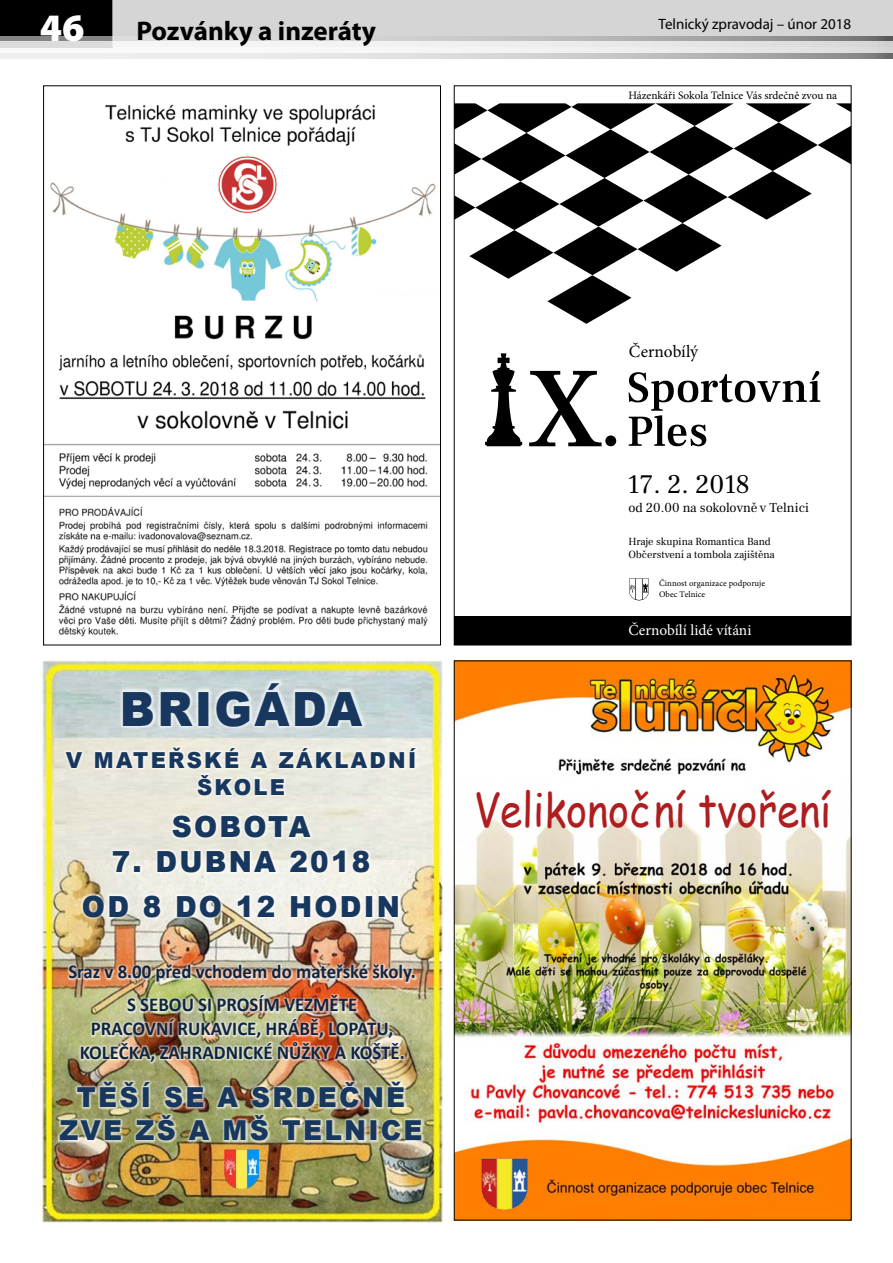
<style>
.page{position:relative;width:893px;height:1263px;background:#fff}
.page>*{position:absolute;margin:0;border:0;box-sizing:border-box;transform-origin:0 0}
.t1{font:900 47.25px "Arial";letter-spacing:.05em;color:#17375e;scale:.96 1}
.t2{font:46.65px "Comic Sans MS";color:#af1d1f;scale:.86 1}
.t3{font:900 39px "Myriad Pro";color:#fff}
.t4{font:900 29.1px/44.4px "Arial";letter-spacing:.08em;color:#17375e;text-align:center;scale:.96 1}
.t5{font:900 27.45px/33px "Arial";letter-spacing:.085em;color:#17375e;text-align:center;scale:.96 1}
.t6{font:700 27px "Myriad Pro";color:#000}
.t7{font:26.4px "Frank Ruhl Libre";letter-spacing:-.005em;color:#000}
.t8{font:900 22.05px/26.4px "Arial";letter-spacing:.105em;color:#17375e;text-align:center;scale:.96 1}
.t9{font:700 19.65px/33px "Calibri";color:#10253f;text-align:center;scale:.96 1}
.t10{font:17.25px "Minion Pro";color:#000}
.t11{font:15.3px "Minion Pro";color:#fff}
.t12{font:15px "Myriad Pro";color:#000}
.t13{font:13.35px "Frank Ruhl Libre";color:#000}
.t14{font:11.4px "Minion Pro";color:#000}
.t15{font:10.65px/12.8px "Frank Ruhl Libre";color:#000}
.t16{font:8.7px/10.4px "Minion Pro";letter-spacing:.005em;color:#000}
</style>
<div class="page">
<div style="left:0;top:0;width:112px;height:47px;background:#000"></div>
<div style="left:112px;top:0;width:781px;height:47px;background:#d5d5d5"></div>
<svg style="left:0;top:37px;width:893px;height:21px"></svg>
<svg style="left:0;top:42px;width:893px;height:11px;fill:#f0f0f0"></svg>
<img style="left:45px;top:104px;width:394px;height:533px">
<img style="left:39px;top:659px;width:404px;height:564px">
<img style="left:225px;top:1150px;width:34px;height:38px">
<svg style="left:629px;top:371px;width:191px;height:75px"></svg>
<svg style="left:529px;top:371px;width:87px;height:75px"></svg>
<svg style="left:485px;top:353px;width:37px;height:93px"></svg>
<svg style="left:456px;top:103px;width:393px;height:221px"></svg>
<div style="left:454px;top:616px;width:397px;height:29px;background:#000"></div>
<svg style="left:629px;top:579px;width:20px;height:22px"></svg>
<img style="left:456px;top:662px;width:393px;height:556px">
<img style="left:479px;top:1156px;width:51px;height:55px">
<img style="left:215px;top:153px;width:65px;height:63px">
<h3 class="t3" style="left:40px;top:1px;width:46px">46</h3>
<h3 class="t6" style="left:136px;top:14px;width:241px">Pozvánky a inzeráty</h3>
<p class="t12" style="left:659px;top:14px;width:194px">Telnický zpravodaj – únor 2018</p>
<p class="t14" style="left:628px;top:88px;width:210px">Házenkáři Sokola Telnice Vás srdečně zvou na</p>
<h1 class="t1" style="left:120px;top:675px;width:254px">BRIGÁDA</h1>
<p class="t8" style="left:66px;top:746px;width:366px">V MATEŘSKÉ A ZÁKLADNÍ<br>ŠKOLE</p>
<h3 class="t4" style="left:172px;top:804px;width:146px">SOBOTA</h3>
<h3 class="t4" style="left:82px;top:839px;width:333px">7. DUBNA 2018<br>OD 8 DO 12 HODIN</h3>
<p class="t9" style="left:68px;top:955px;width:364px">Sraz v 8.00 před vchodem do mateřské školy.<br>S SEBOU SI PROSÍM VEZMĚTE</p>
<p class="t9" style="left:80px;top:1017px;width:340px;line-height:23.5px">PRACOVNÍ RUKAVICE, HRÁBĚ, LOPATU,<br>KOLEČKA, ZAHRADNICKÉ NŮŽKY A KOŠTĚ.</p>
<h3 class="t5" style="left:59px;top:1079px;width:380px">TĚŠÍ SE A SRDEČNĚ<br>ZVE ZŠ A MŠ TELNICE</h3>
<p class="t10" style="left:629px;top:340px;width:71px">Černobílý</p>
<h3 class="t7" style="left:627px;top:468px;width:124px">17. 2. 2018</h3>
<p class="t13" style="left:628px;top:500px;width:182px">od 20.00 na sokolovně v Telnici</p>
<p class="t15" style="left:628px;top:535px;width:148px">Hraje skupina Romantica Band<br>Občerstvení a tombola zajištěna</p>
<p class="t16" style="left:659px;top:578px;width:108px">Činnost organizace podporuje<br>Obec Telnice</p>
<p class="t11" style="left:628px;top:620px;width:125px">Černobílí lidé vítáni</p>
<h2 class="t2" style="left:474px;top:776px;width:417px">Velikonoční tvoření</h2>
</div>
